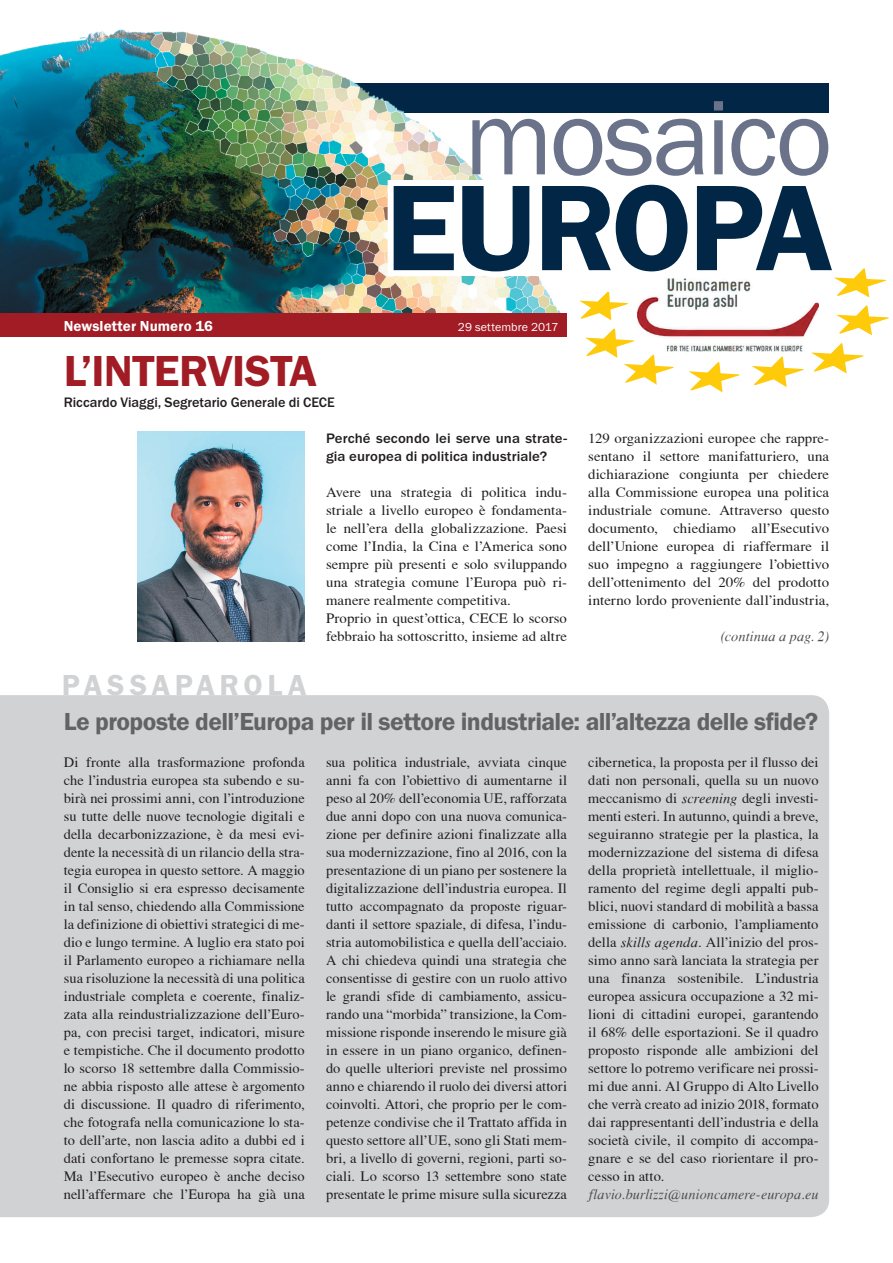
<style>
.page{position:relative;width:893px;height:1263px;background:#fff}
.page>*{position:absolute;margin:0;border:0;box-sizing:border-box;transform-origin:0 0}
.t1{font:600 126.15px "Franklin Gothic Itc T";letter-spacing:-.025em;color:#022746}
.t2{font:109.65px "Franklin Gothic Itc T";letter-spacing:-.03em;color:#6a738a}
.t3{font:600 45px "Franklin Gothic Itc T";letter-spacing:-.015em;color:#a11c25}
.t4{font:600 30px "Franklin Gothic Itc T";letter-spacing:.16em;color:#d1d2d4}
.t5{font:600 25.5px "Franklin Gothic Itc T";letter-spacing:-.025em;color:#636366}
.t6{font:600 15px "Franklin Gothic Itc T";letter-spacing:.005em;color:#fff}
.t7{font:14.25px/18px "T Acc LAD";letter-spacing:.005em;color:#231f20;text-align:justify}
.t8{font:14.25px/18px "T Acc LAD";letter-spacing:.005em;color:#231f20;scale:1.04 1}
.t9{font:500 14.25px/18px "Franklin Gothic Itc T";letter-spacing:.005em;color:#231f20;scale:1.04 1}
.t10{font:14.25px "T Acc LAD Italic";letter-spacing:.005em;color:#4b4c4d}
.t11{font:500 14.25px "Franklin Gothic Itc T";letter-spacing:.005em;color:#231f20}
.t12{font:12px "Franklin Gothic Itc T";letter-spacing:.005em;color:#fff}
.s1{font-family:"T Acc LAD Italic"}
</style>
<div class="page">
<div style="left:64px;top:83px;width:765px;height:29px;background:#022746"></div>
<img style="left:0;top:30px;width:561px;height:283px">
<div style="left:0;top:313px;width:567px;height:23px;background:#a11c25"></div>
<svg style="left:382px;top:166px;width:507px;height:226px"></svg>
<div style="left:0;top:695px;width:829px;height:522px;background:#d1d2d4"></div>
<img style="left:137px;top:432px;width:168px;height:209px">
<h2 class="t2" style="left:464px;top:74px;width:370px">mosaico</h2>
<h1 class="t1" style="left:385px;top:155px;width:449px">EUROPA</h1>
<p class="t6" style="left:64px;top:317px;width:151px">Newsletter Numero 16</p>
<p class="t12" style="left:458px;top:319px;width:102px">29 settembre 2017</p>
<h3 class="t3" style="left:64px;top:344px;width:255px">L’INTERVISTA</h3>
<p class="t11" style="left:64px;top:394px;width:273px">Riccardo Viaggi, Segretario Generale di CECE</p>
<h3 class="t4" style="left:62px;top:668px;width:246px">PASSAPAROLA</h3>
<p class="t9" style="left:326px;top:429px;width:233px">Perché secondo lei serve una strate&shy;gia europea di politica industriale?</p>
<p class="t8" style="left:326px;top:483px;width:233px">Avere una strategia di politica indu&shy;striale a livello europeo è fondamenta&shy;le nell’era della globalizzazione. Paesi come l’India, la Cina e l’America sono sempre più presenti e solo sviluppando una strategia comune l’Europa può ri&shy;manere realmente competitiva.<br>Proprio in quest’ottica, CECE lo scorso febbraio ha sottoscritto, insieme ad altre</p>
<p class="t8" style="left:588px;top:429px;width:233px;text-align:justify">129 organizzazioni europee che rappre&shy;sentano il settore manifatturiero, una dichiarazione congiunta per chiedere alla Commissione europea una politica industriale comune. Attraverso questo documento, chiediamo all’Esecutivo dell’Unione europea di riaffermare il suo impegno a raggiungere l’obiettivo dell’ottenimento del 20% del prodotto interno lordo proveniente dall’industria,</p>
<p class="t10" style="left:721px;top:628px;width:110px">(continua a pag. 2)</p>
<h3 class="t5" style="left:64px;top:706px;width:756px">Le proposte dell’Europa per il settore industriale: all’altezza delle sfide?</h3>
<p class="t7" style="left:64px;top:753px;width:242px">Di fronte alla trasformazione profonda che l’industria europea sta subendo e su&shy;birà nei prossimi anni, con l’introduzione su tutte delle nuove tecnologie digitali e della decarbonizzazione, è da mesi evi&shy;dente la necessità di un rilancio della stra&shy;tegia europea in questo settore. A maggio il Consiglio si era espresso decisamente in tal senso, chiedendo alla Commissione la definizione di obiettivi strategici di me&shy;dio e lungo termine. A luglio era stato poi il Parlamento europeo a richiamare nella sua risoluzione la necessità di una politica industriale completa e coerente, finaliz&shy;zata alla reindustrializzazione dell’Euro&shy;pa, con precisi target, indicatori, misure e tempistiche. Che il documento prodotto lo scorso 18 settembre dalla Commissio&shy;ne abbia risposto alle attese è argomento di discussione. Il quadro di riferimento, che fotografa nella comunicazione lo sta&shy;to dell’arte, non lascia adito a dubbi ed i dati confortano le premesse sopra citate.<br>Ma l’Esecutivo europeo è anche deciso nell’affermare che l’Europa ha già una</p>
<p class="t7" style="left:326px;top:753px;width:242px">sua politica industriale, avviata cinque anni fa con l’obiettivo di aumentarne il peso al 20% dell’economia UE, rafforzata due anni dopo con una nuova comunica&shy;zione per definire azioni finalizzate alla sua modernizzazione, fino al 2016, con la presentazione di un piano per sostenere la digitalizzazione dell’industria europea. Il tutto accompagnato da proposte riguar&shy;danti il settore spaziale, di difesa, l’indu&shy;stria automobilistica e quella dell’acciaio.<br>A chi chiedeva quindi una strategia che consentisse di gestire con un ruolo attivo le grandi sfide di cambiamento, assicu&shy;rando una “morbida” transizione, la Com&shy;missione risponde inserendo le misure già in essere in un piano organico, definen&shy;do quelle ulteriori previste nel prossimo anno e chiarendo il ruolo dei diversi attori coinvolti. Attori, che proprio per le com&shy;petenze condivise che il Trattato affida in questo settore all’UE, sono gli Stati mem&shy;bri, a livello di governi, regioni, parti so&shy;ciali. Lo scorso 13 settembre sono state presentate le prime misure sulla sicurezza</p>
<p class="t7" style="left:588px;top:753px;width:232px">cibernetica, la proposta per il flusso dei dati non personali, quella su un nuovo meccanismo di <span class="s1">screening</span> degli investi&shy;menti esteri. In autunno, quindi a breve, seguiranno strategie per la plastica, la modernizzazione del sistema di difesa della proprietà intellettuale, il miglio&shy;ramento del regime degli appalti pub&shy;blici, nuovi standard di mobilità a bassa emissione di carbonio, l’ampliamento della <span class="s1">skills agenda</span>. All’inizio del pros&shy;simo anno sarà lanciata la strategia per una finanza sostenibile. L’industria europea assicura occupazione a 32 mi&shy;lioni di cittadini europei, garantendo il 68% delle esportazioni. Se il quadro proposto risponde alle ambizioni del settore lo potremo verificare nei prossi&shy;mi due anni. Al Gruppo di Alto Livello che verrà creato ad inizio 2018, formato dai rappresentanti dell’industria e della società civile, il compito di accompa&shy;gnare e se del caso riorientare il pro&shy;cesso in atto.</p>
<p class="t10" style="left:589px;top:1186px;width:231px">flavio.burlizzi@unioncamere-europa.eu</p>
</div>
